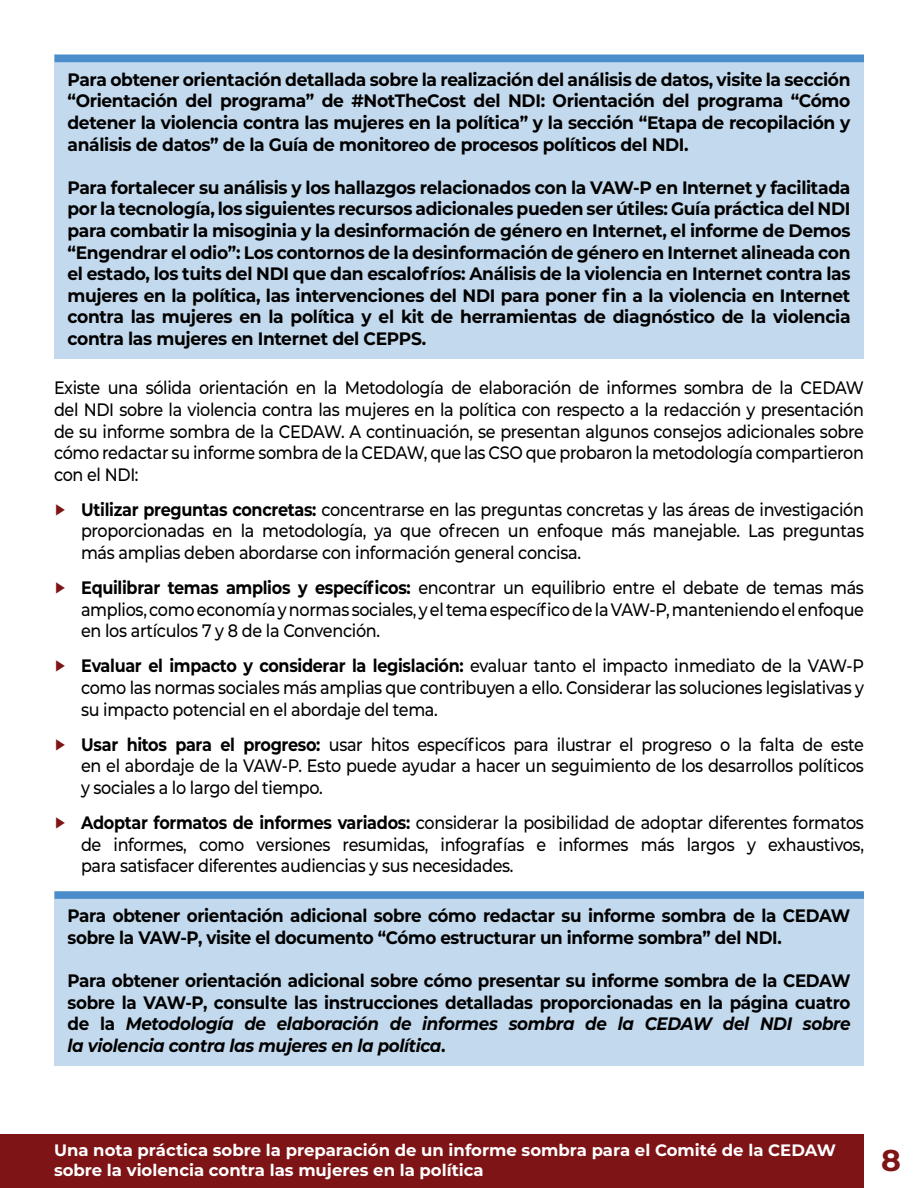
<style>
.page{position:relative;width:918px;height:1188px;background:#fff}
.page>*{position:absolute;margin:0;border:0;box-sizing:border-box;transform-origin:0 0}
.t1{font:700 30px "Montserrat";color:#7e1416}
.Body_Text{font:500 18px/21.6px "Montserrat";letter-spacing:-.02em;color:#000;text-align:justify;scale:.89 1}
.Body_Text-2{font:700 18px/21.6px "Montserrat";letter-spacing:-.02em;color:#000;text-align:justify;scale:.95 1}
.Body_Text-3{font:700 18px/21.6px "Montserrat";letter-spacing:-.02em;color:#000;scale:.93 1}
.t2{font:700 16.5px/19.8px "Montserrat";color:#fff}
.s1{color:#7e1416}
.s2{font-weight:700}
.s3{font-style:italic}
</style>
<div class="page">
<div style="left:0;top:1134px;width:864px;height:54px;background:#7e1416"></div>
<div style="left:54px;top:54px;width:810px;height:305px;background:#c3d9ed"></div>
<div style="left:55px;top:55px;width:809px;height:7px;background:#4b8dcb"></div>
<div style="left:54px;top:891px;width:810px;height:175px;background:#c3d9ed"></div>
<div style="left:55px;top:891px;width:809px;height:8px;background:#4b8dcb"></div>
<p class="Body_Text-2" style="left:68px;top:68px;width:826px">Para obtener orientación detallada sobre la realización del análisis de datos, visite la sección “Orientación del programa” de #NotTheCost del NDI: Orientación del programa “Cómo detener la violencia contra las mujeres en la política” y la sección “Etapa de recopilación y análisis de datos” de la Guía de monitoreo de procesos políticos del NDI.</p>
<p class="Body_Text-2" style="left:68px;top:176px;width:826px">Para fortalecer su análisis y los hallazgos relacionados con la VAW-P en Internet y facilitada por la tecnología, los siguientes recursos adicionales pueden ser útiles: Guía práctica del NDI para combatir la misoginia y la desinformación de género en Internet, el informe de Demos “Engendrar el odio”: Los contornos de la desinformación de género en Internet alineada con el estado, los tuits del NDI que dan escalofríos: Análisis de la violencia en Internet contra las mujeres en la política, las intervenciones del NDI para poner fin a la violencia en Internet contra las mujeres en la política y el kit de herramientas de diagnóstico de la violencia contra las mujeres en Internet del CEPPS.</p>
<p class="Body_Text" style="left:54px;top:376px;width:912px">Existe una sólida orientación en la Metodología de elaboración de informes sombra de la CEDAW del NDI sobre la violencia contra las mujeres en la política con respecto a la redacción y presentación de su informe sombra de la CEDAW. A continuación, se presentan algunos consejos adicionales sobre cómo redactar su informe sombra de la CEDAW, que las CSO que probaron la metodología compartieron con el NDI:</p>
<p class="Body_Text" style="left:81px;top:498px;width:881px;text-indent:-27px"><span class="s1">▶</span> <span class="s2">Utilizar preguntas concretas:</span> concentrarse en las preguntas concretas y las áreas de investigación proporcionadas en la metodología, ya que ofrecen un enfoque más manejable. Las preguntas más amplias deben abordarse con información general concisa.</p>
<p class="Body_Text" style="left:81px;top:576px;width:881px;text-indent:-27px"><span class="s1">▶</span> <span class="s2">Equilibrar temas amplios y específicos:</span> encontrar un equilibrio entre el debate de temas más amplios, como economía y normas sociales, y el tema específico de la VAW-P, manteniendo el enfoque en los artículos 7 y 8 de la Convención.</p>
<p class="Body_Text" style="left:81px;top:655px;width:881px;text-indent:-27px"><span class="s1">▶</span> <span class="s2">Evaluar el impacto y considerar la legislación:</span> evaluar tanto el impacto inmediato de la VAW-P como las normas sociales más amplias que contribuyen a ello. Considerar las soluciones legislativas y su impacto potencial en el abordaje del tema.</p>
<p class="Body_Text" style="left:81px;top:733px;width:881px;text-indent:-27px"><span class="s1">▶</span> <span class="s2">Usar hitos para el progreso:</span> usar hitos específicos para ilustrar el progreso o la falta de este en el abordaje de la VAW-P. Esto puede ayudar a hacer un seguimiento de los desarrollos políticos y sociales a lo largo del tiempo.</p>
<p class="Body_Text" style="left:81px;top:811px;width:881px;text-indent:-27px"><span class="s1">▶</span> <span class="s2">Adoptar formatos de informes variados:</span> considerar la posibilidad de adoptar diferentes formatos de informes, como versiones resumidas, infografías e informes más largos y exhaustivos, para satisfacer diferentes audiencias y sus necesidades.</p>
<p class="Body_Text-3" style="left:68px;top:904px;width:843px">Para obtener orientación adicional sobre cómo redactar su informe sombra de la CEDAW sobre la VAW-P, visite el documento “Cómo estructurar un informe sombra” del NDI.</p>
<p class="Body_Text-3" style="left:68px;top:969px;width:844px;text-align:justify">Para obtener orientación adicional sobre cómo presentar su informe sombra de la CEDAW sobre la VAW-P, consulte las instrucciones detalladas proporcionadas en la página cuatro de la <span class="s3">Metodología de elaboración de informes sombra de la CEDAW del NDI sobre la violencia contra las mujeres en la política</span>.</p>
<p class="t2" style="left:54px;top:1139px;width:784px">Una nota práctica sobre la preparación de un informe sombra para el Comité de la CEDAW sobre la violencia contra las mujeres en la política</p>
<h1 class="t1" style="left:881px;top:1139px;width:21px">8</h1>
</div>
